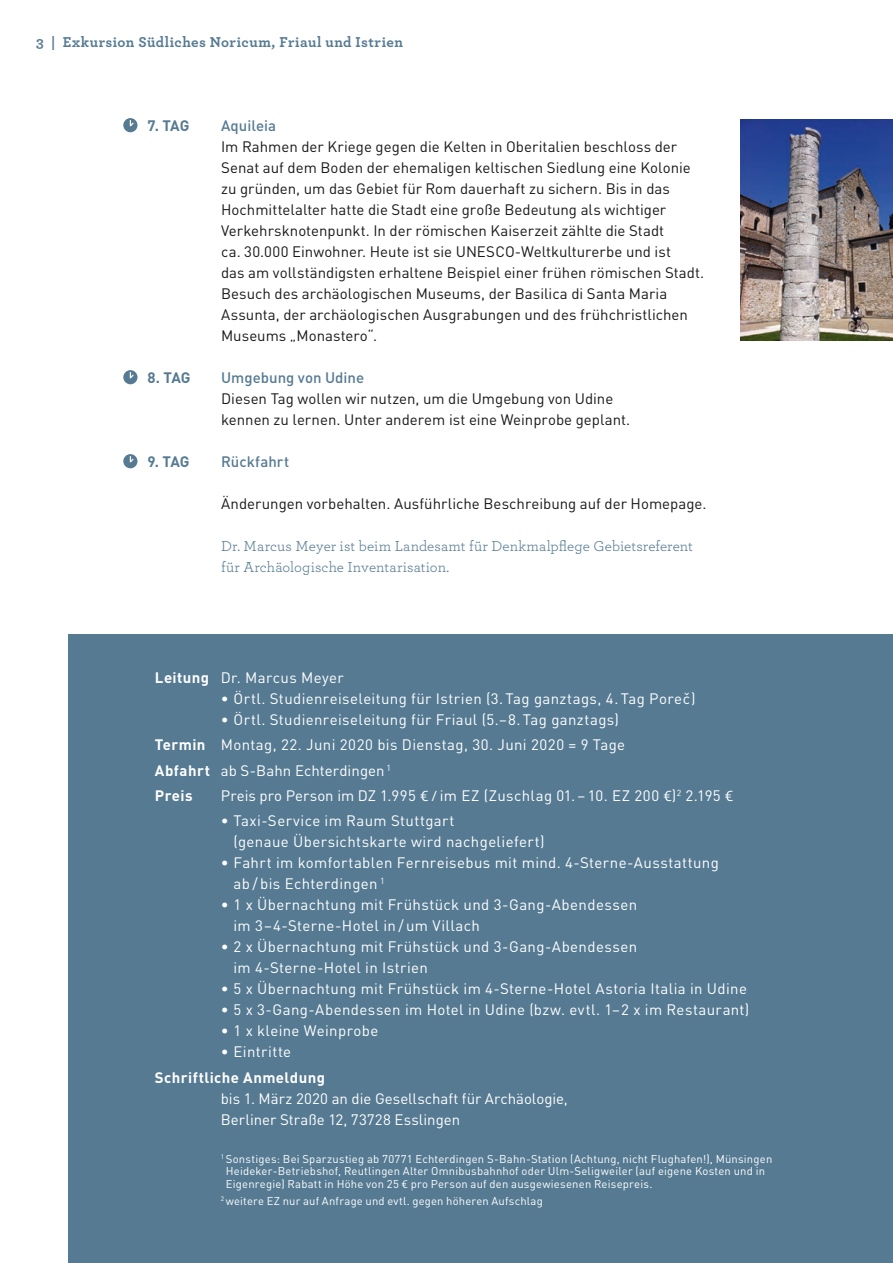
<style>
.page{position:relative;width:893px;height:1263px;background:#fff}
.page>*{position:absolute;margin:0;border:0;box-sizing:border-box;transform-origin:0 0}
.t1{font:15px/21px "DIN";letter-spacing:.025em;color:#fff}
.t2{font:15px/21px "DIN";color:#191919}
.t3{font:15px/21px "Archer";letter-spacing:.01em;color:#557a92}
.t4{font:15px/21px "DIN";color:#fff}
.t5{font:700 15px "Archer";letter-spacing:.03em;color:#557a92}
.t6{font:500 15px "DIN";color:#557a92}
.t7{font:700 15px "DIN";letter-spacing:.03em;color:#fff}
.t8{font:700 15px "DIN";letter-spacing:-.025em;color:#557a92}
.t9{font:11.25px/12.8px "DIN";letter-spacing:.02em;color:#fff}
.s1{font-weight:700}
.s2{font-family:"The Sans";font-weight:300}
</style>
<div class="page">
<div style="left:68px;top:635px;width:825px;height:628px;background:#557a92"></div>
<div style="left:123px;top:118px;width:14px;height:14px;background:#557a92;border-radius:50%"></div>
<svg style="left:129px;top:120px;width:5px;height:7px"></svg>
<div style="left:123px;top:370px;width:14px;height:14px;background:#557a92;border-radius:50%"></div>
<svg style="left:129px;top:372px;width:5px;height:7px"></svg>
<div style="left:123px;top:454px;width:14px;height:14px;background:#557a92;border-radius:50%"></div>
<svg style="left:129px;top:456px;width:5px;height:7px"></svg>
<img style="left:740px;top:119px;width:153px;height:222px">
<p class="t5" style="left:36px;top:30px;width:368px">3 | Exkursion Südliches Noricum, Friaul und Istrien</p>
<p class="t8" style="left:148px;top:115px;width:43px">7. TAG</p>
<p class="t8" style="left:148px;top:367px;width:44px">8. TAG</p>
<p class="t8" style="left:148px;top:451px;width:43px">9. TAG</p>
<p class="t6" style="left:221px;top:116px;width:56px">Aquileia</p>
<p class="t2" style="left:221px;top:136px;width:485px">Im Rahmen der Kriege gegen die Kelten in Oberitalien beschloss der Senat auf dem Boden der ehemaligen keltischen Siedlung eine Kolonie zu gründen, um das Gebiet für Rom dauerhaft zu sichern. Bis in das Hochmittelalter hatte die Stadt eine große Bedeutung als wichtiger Verkehrsknotenpunkt. In der römischen Kaiserzeit zählte die Stadt<br>ca. 30.000 Einwohner. Heute ist sie UNESCO-Weltkulturerbe und ist<br>das am vollständigsten erhaltene Beispiel einer frühen römischen Stadt.<br>Besuch des archäologischen Museums, der Basilica di Santa Maria Assunta, der archäologischen Ausgrabungen und des frühchristlichen Museums „Monastero“.</p>
<p class="t6" style="left:221px;top:368px;width:144px">Umgebung von Udine</p>
<p class="t2" style="left:221px;top:388px;width:411px">Diesen Tag wollen wir nutzen, um die Umgebung von Udine kennen zu lernen. Unter anderem ist eine Weinprobe geplant.</p>
<p class="t6" style="left:221px;top:452px;width:70px">Rückfahrt</p>
<p class="t2" style="left:221px;top:493px;width:487px">Änderungen vorbehalten. Ausführliche Beschreibung auf der Homepage.</p>
<p class="t3" style="left:221px;top:535px;width:473px">Dr. Marcus Meyer ist beim Landesamt für Denkmalpflege Gebietsreferent für Archäologische Inventarisation.</p>
<p class="t1" style="left:155px;top:667px;width:191px"><span class="s1">Leitung</span> Dr. Marcus Meyer</p>
<p class="t1" style="left:221px;top:688px;width:476px">• Örtl. Studienreiseleitung für Istrien (3. Tag ganztags, 4. Tag Porecˇ)</p>
<p class="t1" style="left:155px;top:707px;width:472px;line-height:25.2px;text-indent:66px">• Örtl. Studienreiseleitung für Friaul (5.–8. Tag ganztags)<br><span class="s1">Termin</span> Montag, 22. Juni 2020 bis Dienstag, 30. Juni 2020 = 9 Tage <span class="s1">Abfahrt</span> ab S-Bahn Echterdingen <sup>1<br></sup><span class="s1">Preis</span></p>
<p class="t1" style="left:221px;top:785px;width:514px">Preis pro Person im DZ 1.995 <span class="s2">€ /</span> im EZ (Zuschlag 01. – 10. EZ 200 <span class="s2">€</span>)<sup>2</sup> 2.195 <span class="s2">€</span></p>
<p class="t1" style="left:234px;top:810px;width:312px;text-indent:-13px">• Taxi-Service im Raum Stuttgart<br>(genaue Übersichtskarte wird nachgeliefert)</p>
<p class="t1" style="left:234px;top:852px;width:487px;text-indent:-13px">• Fahrt im komfortablen Fernreisebus mit mind. 4-Sterne-Ausstattung ab / bis Echterdingen <sup>1</sup></p>
<p class="t1" style="left:234px;top:894px;width:405px;text-indent:-13px">• 1 x Übernachtung mit Frühstück und 3-Gang-Abendessen im 3–4-Sterne-Hotel in / um Villach</p>
<p class="t1" style="left:234px;top:936px;width:405px;text-indent:-13px">• 2 x Übernachtung mit Frühstück und 3-Gang-Abendessen im 4-Sterne-Hotel in Istrien</p>
<p class="t1" style="left:221px;top:978px;width:528px">• 5 x Übernachtung mit Frühstück im 4-Sterne-Hotel Astoria Italia in Udine</p>
<p class="t1" style="left:221px;top:999px;width:530px">• 5 x 3-Gang-Abendessen im Hotel in Udine (bzw. evtl. 1–2 x im Restaurant)</p>
<p class="t1" style="left:221px;top:1020px;width:159px">• 1 x kleine Weinprobe</p>
<p class="t1" style="left:221px;top:1041px;width:72px">• Eintritte</p>
<p class="t7" style="left:155px;top:1067px;width:172px">Schriftliche Anmeldung</p>
<p class="t4" style="left:221px;top:1087px;width:349px">bis 1. März 2020 an die Gesellschaft für Archäologie,<br>Berliner Straße 12, 73728 Esslingen</p>
<p class="t9" style="left:226px;top:1152px;width:548px;text-indent:-5px"><sup>1</sup> Sonstiges: Bei Sparzustieg ab 70771 Echterdingen S-Bahn-Station (Achtung, nicht Flughafen!), Münsingen<br>Heideker-Betriebshof, Reutlingen Alter Omnibusbahnhof oder Ulm-Seligweiler (auf eigene Kosten und in<br>Eigenregie) Rabatt in Höhe von 25 <span class="s2">€</span> pro Person auf den ausgewiesenen Reisepreis.</p>
<p class="t9" style="left:221px;top:1194px;width:323px"><sup>2</sup> weitere EZ nur auf Anfrage und evtl. gegen höheren Aufschlag</p>
</div>
